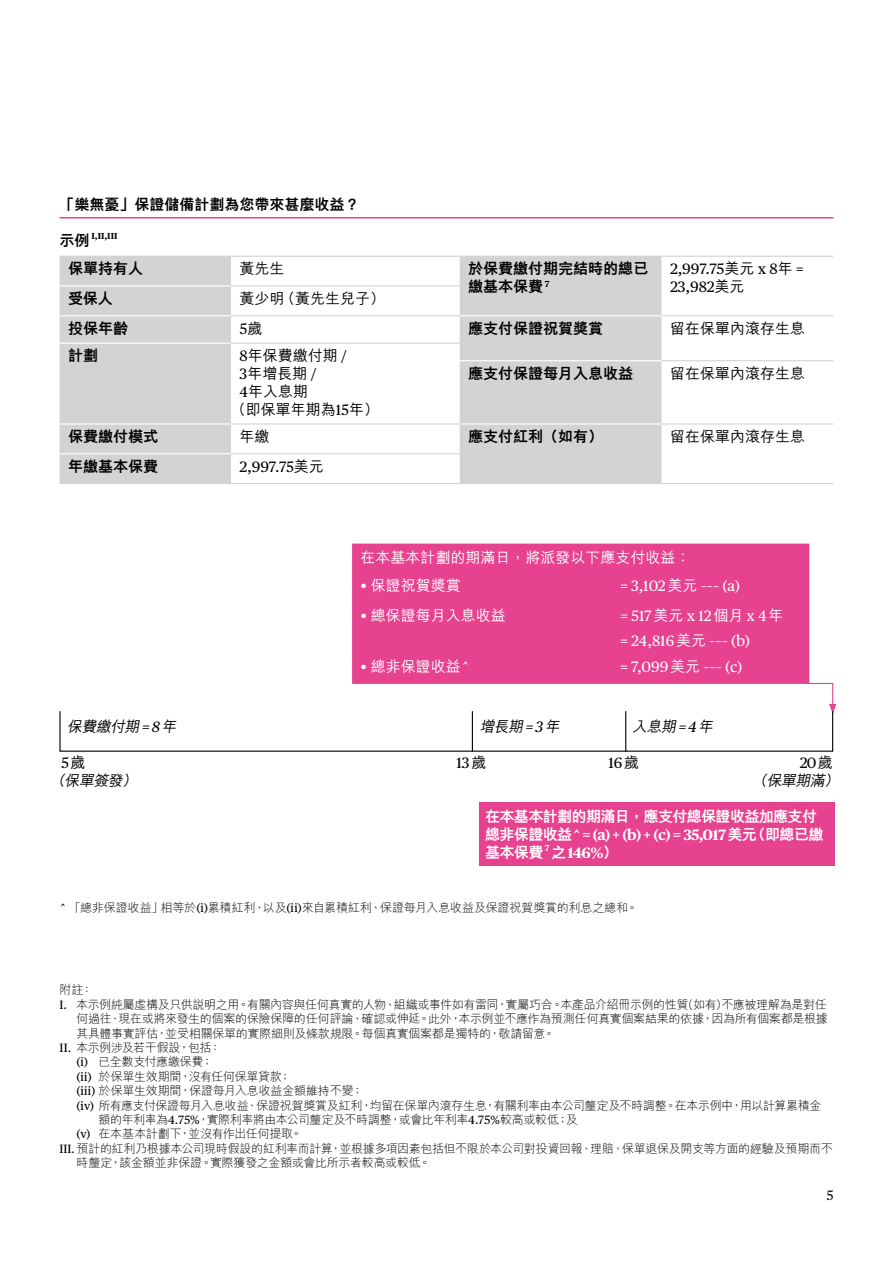
<style>
.page{position:relative;width:893px;height:1263px;background:#fff}
.page>*{position:absolute;margin:0;border:0;box-sizing:border-box;transform-origin:0 0}
.t1{font:800 15px/18px "M Hei HK";color:#000}
.t2{font:500 15px "M Hei HK";color:#000}
.t3{font:15px/24.8px "Chubb Publico Text";color:#fff}
.t4{font:500 15px "M Hei HK";color:#fff}
.t5{font:15px/18px "Chubb Publico Text";color:#000}
.t6{font:700 15px "Chubb Publico Text";letter-spacing:-.045em;color:#fff}
.t7{font:italic 500 15px "M Hei HK";color:#000}
.t8{font:800 15px "M Hei HK";letter-spacing:-.04em;color:#fff}
.t9{font:13.5px "Chubb Publico Text";color:#000}
.t10{font:300 12px "M Hei HK";letter-spacing:-.025em;color:#000}
.t11{font:700 8.7px "Chubb Publico Text";color:#000}
.t12{font:700 8.7px "Chubb Publico Text";color:#fff}
.s1{font-family:"M Hei HK";font-weight:500}
.s2{font-family:"Chubb Publico Text";font-weight:400}
.s3{font-family:"M Hei HK";font-weight:800}
</style>
<div class="page">
<div style="left:352px;top:544px;width:457px;height:140px;background:#e6428f"></div>
<hr style="left:60px;top:217px;width:773px;height:1px;background:#e6428f">
<div style="left:479px;top:802px;width:355px;height:64px;background:#e6428f"></div>
<div style="left:60px;top:257px;width:171px;height:226px;background:#d3d3d4"></div>
<div style="left:460px;top:257px;width:201px;height:226px;background:#d3d3d4"></div>
<hr style="left:60px;top:285px;width:171px;height:2px;background:#fff">
<hr style="left:60px;top:315px;width:171px;height:1px;background:#fff">
<hr style="left:460px;top:315px;width:201px;height:1px;background:#fff">
<hr style="left:60px;top:343px;width:171px;height:1px;background:#fff">
<hr style="left:460px;top:360px;width:201px;height:1px;background:#fff">
<hr style="left:60px;top:423px;width:171px;height:1px;background:#fff">
<hr style="left:460px;top:423px;width:201px;height:1px;background:#fff">
<hr style="left:60px;top:453px;width:171px;height:1px;background:#fff">
<hr style="left:661px;top:256px;width:172px;height:1px;background:#d3d3d4">
<hr style="left:661px;top:315px;width:172px;height:1px;background:#d3d3d4">
<hr style="left:661px;top:360px;width:172px;height:1px;background:#d3d3d4">
<hr style="left:661px;top:423px;width:172px;height:1px;background:#d3d3d4">
<hr style="left:661px;top:483px;width:172px;height:1px;background:#d3d3d4">
<hr style="left:460px;top:256px;width:201px;height:1px;background:#d3d3d4">
<hr style="left:460px;top:483px;width:201px;height:1px;background:#d3d3d4">
<hr style="left:231px;top:256px;width:229px;height:1px;background:#d3d3d4">
<hr style="left:231px;top:285px;width:229px;height:2px;background:#d3d3d4">
<hr style="left:231px;top:315px;width:229px;height:1px;background:#d3d3d4">
<hr style="left:231px;top:343px;width:229px;height:1px;background:#d3d3d4">
<hr style="left:231px;top:423px;width:229px;height:1px;background:#d3d3d4">
<hr style="left:231px;top:453px;width:229px;height:1px;background:#d3d3d4">
<hr style="left:231px;top:483px;width:229px;height:1px;background:#d3d3d4">
<hr style="left:60px;top:256px;width:171px;height:1px;background:#d3d3d4">
<hr style="left:60px;top:483px;width:171px;height:1px;background:#d3d3d4">
<svg style="left:804px;top:682px;width:32px;height:32px"></svg>
<hr style="left:472px;top:711px;width:1px;height:41px;background:#000">
<hr style="left:625px;top:711px;width:1px;height:41px;background:#000">
<p class="t1" style="left:60px;top:195px;width:301px">「樂無憂」保證儲備計劃為您帶來甚麼收益？</p>
<p class="t1" style="left:60px;top:231px;width:31px">示例</p>
<p class="t11" style="left:91px;top:229px;width:28px">I,II,III</p>
<p class="t1" style="left:68px;top:259px;width:77px">保單持有人</p>
<p class="t2" style="left:239px;top:258px;width:46px">黃先生</p>
<p class="t1" style="left:468px;top:259px;width:181px">於保費繳付期完結時的總已繳基本保費 <sup>7</sup></p>
<p class="t5" style="left:670px;top:259px;width:135px">2,997.75<span class="s1">美元</span> x 8<span class="s1">年</span> =<br>23,982<span class="s1">美元</span></p>
<p class="t1" style="left:68px;top:289px;width:46px">受保人</p>
<p class="t2" style="left:239px;top:287px;width:147px">黃少明（黃先生兒子）</p>
<p class="t1" style="left:68px;top:319px;width:61px">投保年齡</p>
<p class="t5" style="left:239px;top:318px;width:24px">5<span class="s1">歲</span></p>
<p class="t1" style="left:468px;top:319px;width:136px">應支付保證祝賀獎賞</p>
<p class="t2" style="left:670px;top:317px;width:136px">留在保單內滾存生息</p>
<p class="t1" style="left:68px;top:346px;width:31px">計劃</p>
<p class="t2" style="left:239px;top:345px;width:109px"><span class="s2">8</span>年保費繳付期 <span class="s2">/</span></p>
<p class="t2" style="left:239px;top:363px;width:79px"><span class="s2">3</span>年增長期 <span class="s2">/</span></p>
<p class="t2" style="left:239px;top:381px;width:70px"><span class="s2">4</span>年入息期</p>
<p class="t2" style="left:231px;top:399px;width:150px">（即保單年期為<span class="s2">15</span>年）</p>
<p class="t1" style="left:468px;top:364px;width:166px">應支付保證每月入息收益</p>
<p class="t2" style="left:670px;top:362px;width:137px">留在保單內滾存生息</p>
<p class="t1" style="left:68px;top:427px;width:91px">保費繳付模式</p>
<p class="t2" style="left:240px;top:425px;width:31px">年繳</p>
<p class="t1" style="left:468px;top:427px;width:136px">應支付紅利（如有）</p>
<p class="t2" style="left:670px;top:425px;width:136px">留在保單內滾存生息</p>
<p class="t1" style="left:68px;top:457px;width:91px">年繳基本保費</p>
<p class="t5" style="left:240px;top:456px;width:86px">2,997.75<span class="s1">美元</span></p>
<p class="t4" style="left:361px;top:547px;width:331px">在本基本計劃的期滿日，將派發以下應支付收益：</p>
<p class="t4" style="left:361px;top:575px;width:102px"><span class="s2">•</span> 保證祝賀獎賞</p>
<p class="t3" style="left:620px;top:573px;width:121px">= 3,102<span class="s1">美元</span> ––– (a)</p>
<p class="t4" style="left:361px;top:604px;width:147px"><span class="s2">•</span> 總保證每月入息收益</p>
<p class="t3" style="left:620px;top:602px;width:165px">= 517<span class="s1">美元</span> x 12<span class="s1">個月</span> x 4<span class="s1">年</span>= 24,816<span class="s1">美元</span> ––– (b)</p>
<p class="t4" style="left:361px;top:656px;width:110px"><span class="s2">•</span> 總非保證收益<span class="s2">^</span></p>
<p class="t3" style="left:620px;top:653px;width:123px">= 7,099<span class="s1">美元</span> ––– (c)</p>
<p class="t7" style="left:67px;top:716px;width:114px">保費繳付期 <span class="s2">=8</span>年</p>
<p class="t7" style="left:479px;top:716px;width:85px">增長期 <span class="s2">=3</span>年</p>
<p class="t5" style="left:61px;top:753px;width:26px">5<span class="s1">歲</span></p>
<p class="t7" style="left:50px;top:770px;width:92px">（保單簽發）</p>
<p class="t7" style="left:632px;top:716px;width:86px">入息期 <span class="s2">=4</span>年</p>
<p class="t5" style="left:456px;top:753px;width:32px">13<span class="s1">歲</span></p>
<p class="t5" style="left:608px;top:753px;width:32px">16<span class="s1">歲</span></p>
<p class="t5" style="left:800px;top:753px;width:35px">20<span class="s1">歲</span></p>
<p class="t7" style="left:752px;top:770px;width:92px">（保單期滿）</p>
<p class="t8" style="left:485px;top:809px;width:333px">在本基本計劃的期滿日，應支付總保證收益加應支付</p>
<p class="t6" style="left:485px;top:823px;width:340px"><span class="s3">總非保證收益</span>^ = (a) + (b) + (c) = 35,017<span class="s3">美元（即總已繳</span></p>
<p class="t8" style="left:485px;top:845px;width:60px">基本保費</p>
<p class="t12" style="left:545px;top:841px;width:6px">7</p>
<p class="t6" style="left:551px;top:841px;width:68px"><span class="s3">之</span>146%<span class="s3">）</span></p>
<p class="t10" style="left:61px;top:901px;width:579px"><span class="s2">^</span> 「總非保證收益」相等於<span class="s2">(i)</span>累積紅利、以及<span class="s2">(ii)</span>來自累積紅利、保證每月入息收益及保證祝賀獎賞的利息之總和。</p>
<p class="t10" style="left:60px;top:984px;width:35px">附註：</p>
<p class="t10" style="left:60px;top:998px;width:769px"><span class="s2">I.</span> 本示例純屬虛構及只供說明之用。有關內容與任何真實的人物、組織或事件如有雷同，實屬巧合。本產品介紹冊示例的性質(如有)不應被理解為是對任</p>
<p class="t10" style="left:77px;top:1012px;width:753px">何過往、現在或將來發生的個案的保險保障的任何評論、確認或伸延。此外，本示例並不應作為預測任何真實個案結果的依據，因為所有個案都是根據</p>
<p class="t10" style="left:77px;top:1027px;width:480px">其具體事實評估，並受相關保單的實際細則及條款規限。每個真實個案都是獨特的，敬請留意。</p>
<p class="t10" style="left:60px;top:1041px;width:163px"><span class="s2">II.</span> 本示例涉及若干假設，包括：</p>
<p class="t10" style="left:77px;top:1056px;width:138px"><span class="s2">(i)</span> 已全數支付應繳保費；</p>
<p class="t10" style="left:77px;top:1070px;width:216px"><span class="s2">(ii)</span> 於保單生效期間，沒有任何保單貸款；</p>
<p class="t10" style="left:77px;top:1084px;width:288px"><span class="s2">(iii)</span> 於保單生效期間，保證每月入息收益金額維持不變；</p>
<p class="t10" style="left:77px;top:1099px;width:746px"><span class="s2">(iv)</span> 所有應支付保證每月入息收益、保證祝賀獎賞及紅利，均留在保單內滾存生息，有關利率由本公司釐定及不時調整。在本示例中，用以計算累積金</p>
<p class="t10" style="left:99px;top:1113px;width:481px">額的年利率為<span class="s2">4.75%</span>，實際利率將由本公司釐定及不時調整，或會比年利率<span class="s2">4.75%</span>較高或較低；及</p>
<p class="t10" style="left:77px;top:1128px;width:227px"><span class="s2">(v)</span> 在本基本計劃下，並沒有作出任何提取。</p>
<p class="t10" style="left:60px;top:1142px;width:775px"><span class="s2">III.</span> 預計的紅利乃根據本公司現時假設的紅利率而計算，並根據多項因素包括但不限於本公司對投資回報、理賠、保單退保及開支等方面的經驗及預期而不</p>
<p class="t10" style="left:77px;top:1156px;width:356px">時釐定，該金額並非保證。實際獲發之金額或會比所示者較高或較低。</p>
<p class="t9" style="left:826px;top:1185px;width:9px">5</p>
</div>
